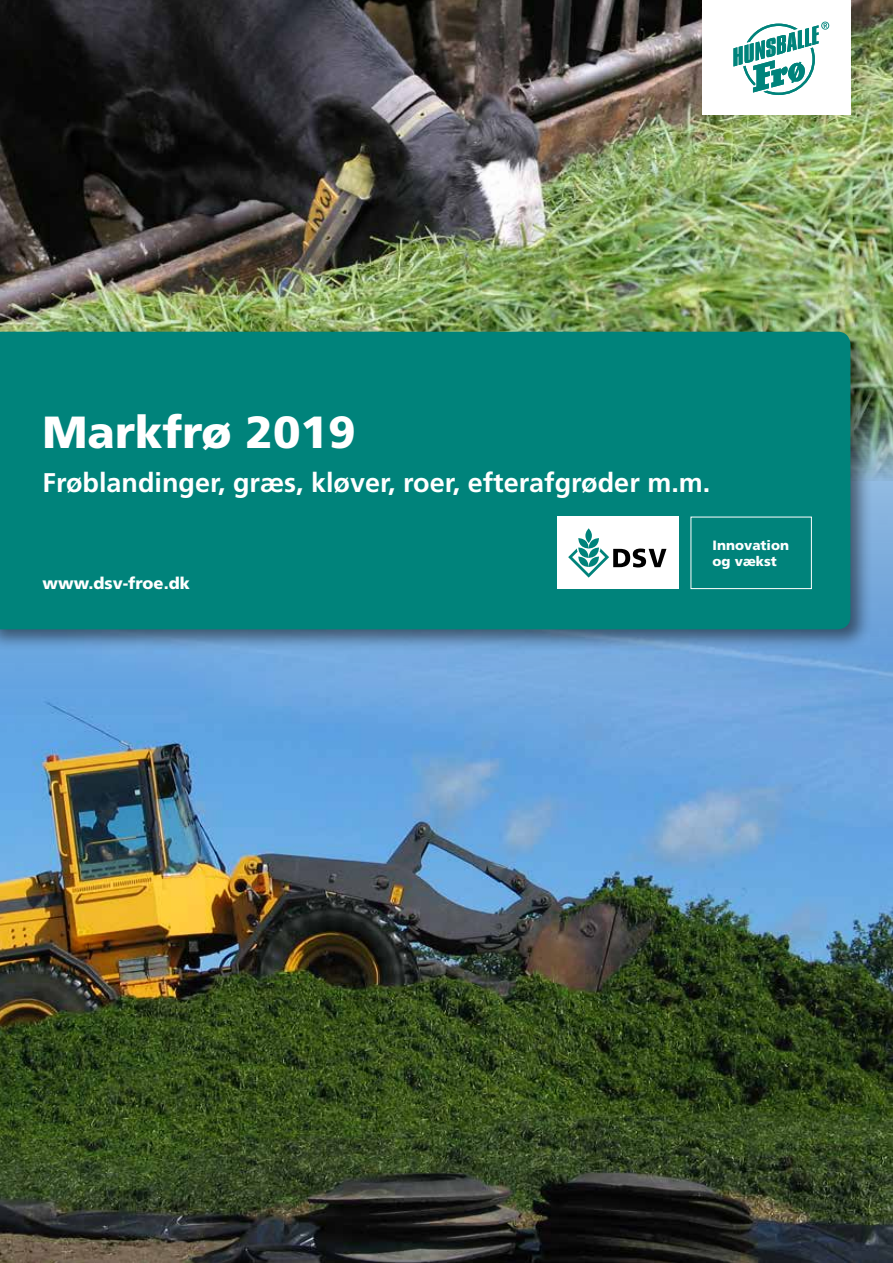
<style>
.page{position:relative;width:893px;height:1263px;background:#fff}
.page>*{position:absolute;margin:0;border:0;box-sizing:border-box;transform-origin:0 0}
.t1{font:900 45px "Frutiger LT Std";color:#fff}
.t2{font:700 27px "Frutiger LT Std";color:#fff}
.t3{font:900 16.5px "Frutiger LT Std";color:#fff}
.t4{font:900 13.5px/16.2px "Frutiger LT Std";color:#fff}
</style>
<div class="page">
<img style="left:0;top:480px;width:893px;height:783px">
<img style="left:0;top:0;width:893px;height:480px">
<div style="left:702px;top:0;width:148px;height:115px;background:#fff"></div>
<svg style="left:733px;top:22px;width:96px;height:73px"></svg>
<div style="left:0;top:326px;width:873px;height:326px;background:#000;opacity:.5"></div>
<div style="left:0;top:332px;width:850px;height:297px;background:#00837b"></div>
<div style="left:557px;top:517px;width:121px;height:72px;background:#fff"></div>
<svg style="left:585px;top:528px;width:7px;height:15px"></svg>
<svg style="left:568px;top:538px;width:98px;height:40px"></svg>
<div style="left:691px;top:517px;width:121px;height:72px;border:1px solid #fff"></div>
<h1 class="t1" style="left:43px;top:405px;width:315px">Markfrø 2019</h1>
<p class="t2" style="left:43px;top:467px;width:669px">Frøblandinger, græs, kløver, roer, efterafgrøder m.m.</p>
<p class="t3" style="left:43px;top:573px;width:149px">www.dsv-froe.dk</p>
<p class="t4" style="left:713px;top:537px;width:78px">Innovation og vækst</p>
</div>
